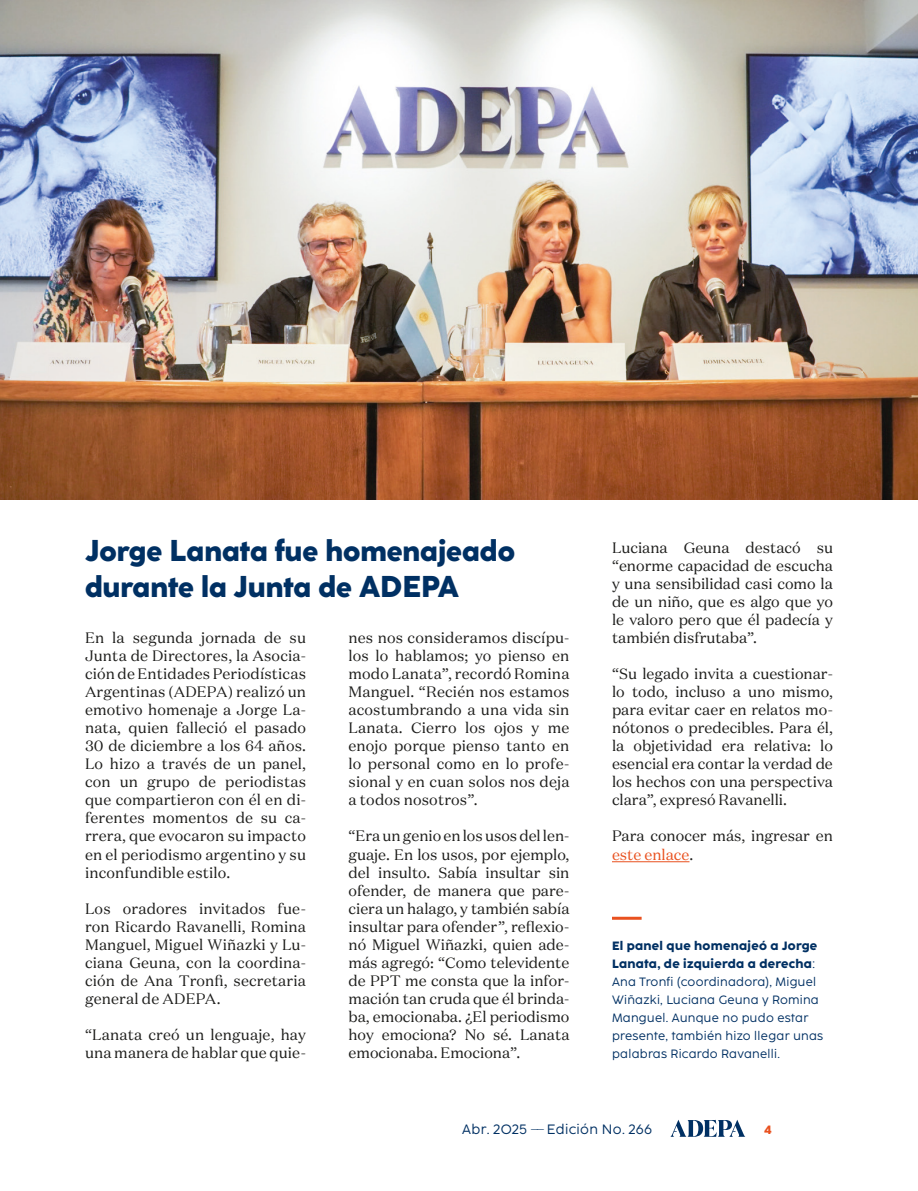
<style>
.page{position:relative;width:918px;height:1191px;background:#fff}
.page>*{position:absolute;margin:0;border:0;box-sizing:border-box;transform-origin:0 0}
.t1{font:800 30px/36px "Coco Sharp S";color:#003063}
.t2{font:15px/18px "Domaine Text Web";letter-spacing:.01em;color:#1d1d1b;text-align:justify}
.t3{font:13.5px "Coco Sharp L";letter-spacing:.025em;color:#003063}
.t4{font:12px/18px "Coco Sharp L";letter-spacing:.025em;color:#003063}
.t5{font:800 12px "Coco Sharp";color:#e9511f}
.s1{color:#e9511f}
.s2{font-weight:800}
</style>
<div class="page">
<svg style="left:671px;top:1119px;width:74px;height:17px"></svg>
<hr style="left:612px;top:861px;width:77px;height:1px;background:#e9511f">
<img style="left:0;top:0;width:918px;height:499px">
<hr style="left:612px;top:916px;width:30px;height:3px;background:#e9511f">
<p class="t1" style="left:85px;top:532px;width:432px">Jorge Lanata fue homenajeado durante la Junta de ADEPA</p>
<p class="t2" style="left:85px;top:628px;width:222px">En la segunda jornada de su Junta de Directores, la Asocia&shy;ción de Entidades Periodísticas Argentinas (ADEPA) realizó un emotivo homenaje a Jorge La&shy;nata, quien falleció el pasado 30 de diciembre a los 64 años.<br>Lo hizo a través de un panel, con un grupo de periodistas que compartieron con él en di&shy;ferentes momentos de su ca&shy;rrera, que evocaron su impacto en el periodismo argentino y su inconfundible estilo.</p>
<p class="t2" style="left:85px;top:898px;width:222px">Los oradores invitados fue&shy;ron Ricardo Ravanelli, Romina Manguel, Miguel Wiñazki y Lu&shy;ciana Geuna, con la coordina&shy;ción de Ana Tronfi, secretaria general de ADEPA.</p>
<p class="t2" style="left:85px;top:1024px;width:222px">“Lanata creó un lenguaje, hay una manera de hablar que quie-</p>
<p class="t2" style="left:349px;top:628px;width:222px">nes nos consideramos discípu&shy;los lo hablamos; yo pienso en modo Lanata”, recordó Romina Manguel. “Recién nos estamos acostumbrando a una vida sin Lanata. Cierro los ojos y me enojo porque pienso tanto en lo personal como en lo profe&shy;sional y en cuan solos nos deja a todos nosotros”.</p>
<p class="t2" style="left:349px;top:826px;width:222px">“Era un genio en los usos del len&shy;guaje. En los usos, por ejemplo, del insulto. Sabía insultar sin ofender, de manera que pare&shy;ciera un halago, y también sabía insultar para ofender”, reflexio&shy;nó Miguel Wiñazki, quien ade&shy;más agregó: “Como televidente de PPT me consta que la infor&shy;mación tan cruda que él brinda&shy;ba, emocionaba. ¿El periodismo hoy emociona? No sé. Lanata emocionaba. Emociona”.</p>
<p class="t2" style="left:612px;top:538px;width:222px">Luciana Geuna destacó su “enorme capacidad de escucha y una sensibilidad casi como la de un niño, que es algo que yo le valoro pero que él padecía y también disfrutaba”.</p>
<p class="t2" style="left:612px;top:664px;width:222px">“Su legado invita a cuestionar&shy;lo todo, incluso a uno mismo, para evitar caer en relatos mo&shy;nótonos o predecibles. Para él, la objetividad era relativa: lo esencial era contar la verdad de los hechos con una perspectiva clara”, expresó Ravanelli.</p>
<p class="t2" style="left:612px;top:826px;width:222px">Para conocer más, ingresar en <span class="s1">este enlace</span>.</p>
<p class="t4" style="left:612px;top:936px;width:213px"><span class="s2">El panel que homenajeó a Jorge<br>Lanata, de izquierda a derecha</span>:<br>Ana Tronfi (coordinadora), Miguel<br>Wiñazki, Luciana Geuna y Romina<br>Manguel. Aunque no pudo estar presente, también hizo llegar unas palabras Ricardo Ravanelli.</p>
<p class="t3" style="left:462px;top:1120px;width:192px">Abr. 2O25 __ Edición Nº. 266</p>
<p class="t5" style="left:764px;top:1121px;width:9px">4</p>
</div>
